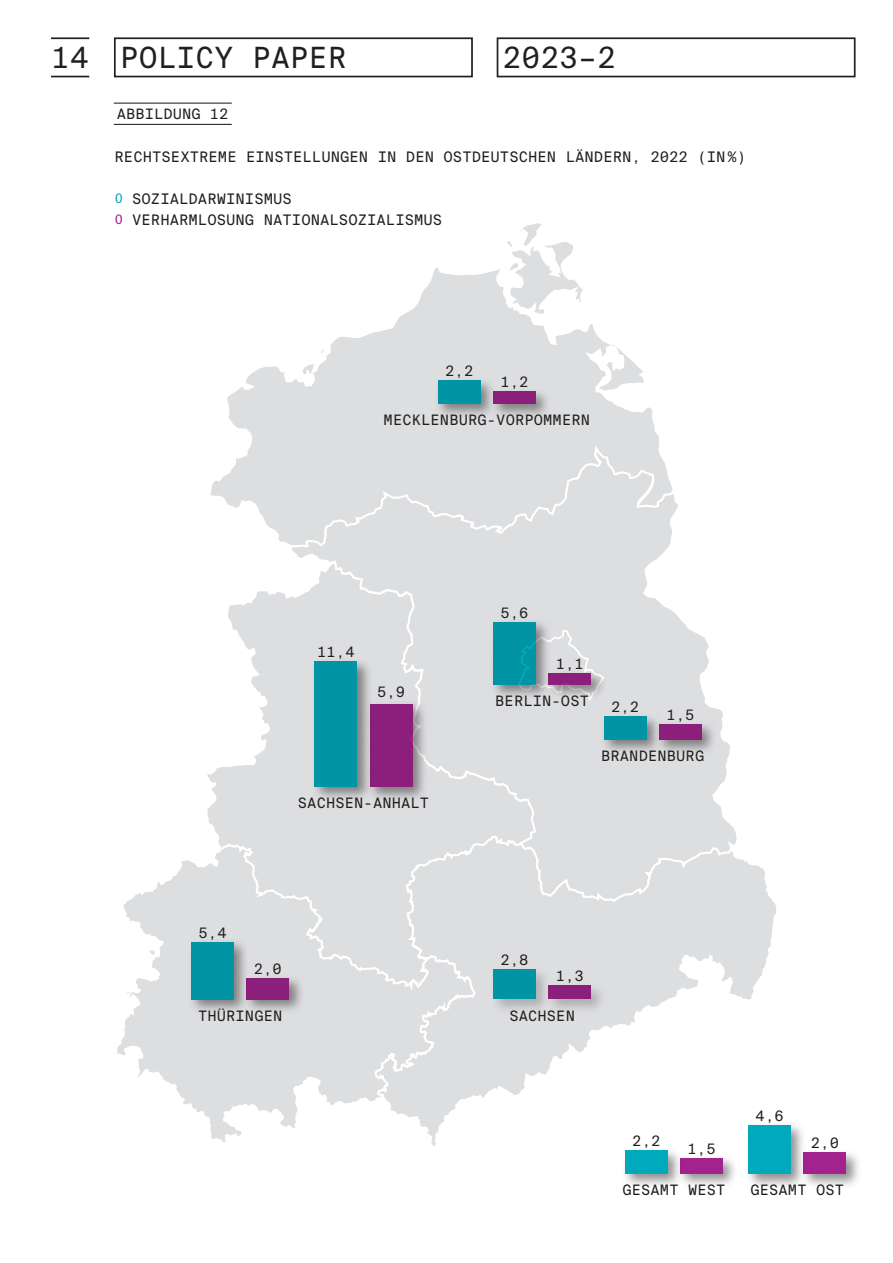
<style>
.page{position:relative;width:893px;height:1263px;background:#fff}
.page>*{position:absolute;margin:0;border:0;box-sizing:border-box;transform-origin:0 0}
.t1{font:29.25px "Suisse Intl Mono";color:#231f20}
.t2{font:14.55px/21.3px "Suisse Intl Mono";color:#231f20}
.t3{font:14.4px "Suisse Intl Mono";letter-spacing:.005em;color:#231f20}
.s1{font-family:"Myriad Pro";color:#00aabc}
.s2{font-family:"Myriad Pro";color:#a2238e}
</style>
<div class="page">
<svg style="left:210px;top:223px;width:449px;height:320px"></svg>
<svg style="left:477px;top:859px;width:299px;height:239px"></svg>
<svg style="left:207px;top:591px;width:331px;height:401px"></svg>
<svg style="left:117px;top:841px;width:360px;height:305px"></svg>
<svg style="left:288px;top:442px;width:452px;height:462px"></svg>
<svg style="left:517px;top:630px;width:88px;height:72px"></svg>
<div style="left:489px;top:965px;width:63px;height:50px;background:#231f20;opacity:.25"></div>
<div style="left:493px;top:969px;width:43px;height:30px;background:#0094a5"></div>
<div style="left:600px;top:712px;width:62px;height:44px;background:#231f20;opacity:.5"></div>
<div style="left:604px;top:716px;width:42px;height:24px;background:#0094a5"></div>
<div style="left:311px;top:657px;width:62px;height:146px;background:#231f20;opacity:.5"></div>
<div style="left:315px;top:661px;width:42px;height:126px;background:#0094a5"></div>
<div style="left:243px;top:974px;width:62px;height:41px;background:#231f20;opacity:.5"></div>
<div style="left:247px;top:978px;width:42px;height:21px;background:#8c1e7c"></div>
<div style="left:434px;top:377px;width:63px;height:43px;background:#231f20;opacity:.5"></div>
<div style="left:438px;top:381px;width:42px;height:23px;background:#0094a5"></div>
<div style="left:744px;top:1121px;width:63px;height:68px;background:#231f20;opacity:.5"></div>
<div style="left:748px;top:1125px;width:43px;height:49px;background:#00aabc"></div>
<div style="left:489px;top:618px;width:63px;height:83px;background:#231f20;opacity:.5"></div>
<div style="left:493px;top:622px;width:43px;height:63px;background:#0094a5"></div>
<div style="left:114px;top:37px;width:359px;height:40px;border:2px solid #231f20"></div>
<div style="left:497px;top:37px;width:358px;height:40px;border:2px solid #231f20"></div>
<hr style="left:51px;top:37px;width:38px;height:2px;background:#231f20">
<hr style="left:51px;top:76px;width:38px;height:1px;background:#231f20">
<hr style="left:114px;top:103px;width:118px;height:1px;background:#231f20">
<hr style="left:114px;top:124px;width:118px;height:1px;background:#231f20">
<div style="left:187px;top:938px;width:63px;height:77px;background:#231f20;opacity:.5"></div>
<div style="left:191px;top:942px;width:43px;height:57px;background:#0094a5"></div>
<div style="left:366px;top:700px;width:62px;height:103px;background:#231f20;opacity:.5"></div>
<div style="left:370px;top:704px;width:42px;height:83px;background:#8c1e7c"></div>
<div style="left:544px;top:669px;width:63px;height:32px;background:#231f20;opacity:.5"></div>
<div style="left:549px;top:673px;width:42px;height:12px;background:#8c1e7c"></div>
<div style="left:655px;top:720px;width:63px;height:36px;background:#231f20;opacity:.5"></div>
<div style="left:659px;top:724px;width:43px;height:16px;background:#8c1e7c"></div>
<div style="left:544px;top:981px;width:63px;height:34px;background:#231f20;opacity:.25"></div>
<div style="left:549px;top:985px;width:42px;height:14px;background:#8c1e7c"></div>
<div style="left:489px;top:387px;width:63px;height:33px;background:#231f20;opacity:.5"></div>
<div style="left:493px;top:391px;width:43px;height:13px;background:#8c1e7c"></div>
<div style="left:800px;top:1148px;width:62px;height:41px;background:#231f20;opacity:.5"></div>
<div style="left:804px;top:1152px;width:42px;height:22px;background:#a2238e"></div>
<div style="left:621px;top:1146px;width:63px;height:43px;background:#231f20;opacity:.5"></div>
<div style="left:625px;top:1150px;width:43px;height:24px;background:#00aabc"></div>
<div style="left:676px;top:1154px;width:63px;height:36px;background:#231f20;opacity:.5"></div>
<div style="left:680px;top:1158px;width:43px;height:16px;background:#a2238e"></div>
<h1 class="t1" style="left:51px;top:41px;width:297px">14 POLICY PAPER</h1>
<h1 class="t1" style="left:503px;top:41px;width:115px">2023–2</h1>
<p class="t3" style="left:117px;top:106px;width:113px">ABBILDUNG 12</p>
<p class="t2" style="left:115px;top:146px;width:633px">RECHTSEXTREME EINSTELLUNGEN IN DEN OSTDEUTSCHEN LÄNDERN, 2022 (IN%)</p>
<p class="t2" style="left:115px;top:188px;width:329px"><span class="s1">0</span> SOZIALDARWINISMUS<br><span class="s2">0</span> VERHARMLOSUNG NATIONALSOZIALISMUS</p>
<p class="t3" style="left:445px;top:363px;width:30px">2,2</p>
<p class="t3" style="left:500px;top:374px;width:30px">1,2</p>
<p class="t3" style="left:384px;top:412px;width:208px">MECKLENBURG-VORPOMMERN</p>
<p class="t3" style="left:317px;top:644px;width:39px">11,4</p>
<p class="t3" style="left:377px;top:684px;width:30px">5,9</p>
<p class="t3" style="left:298px;top:795px;width:133px">SACHSEN-ANHALT</p>
<p class="t3" style="left:199px;top:924px;width:30px">5,4</p>
<p class="t3" style="left:254px;top:960px;width:30px">2,0</p>
<p class="t3" style="left:198px;top:1007px;width:86px">THÜRINGEN</p>
<p class="t3" style="left:500px;top:604px;width:30px">5,6</p>
<p class="t3" style="left:556px;top:655px;width:30px">1,1</p>
<p class="t3" style="left:495px;top:693px;width:95px">BERLIN-OST</p>
<p class="t3" style="left:611px;top:699px;width:30px">2,2</p>
<p class="t3" style="left:666px;top:706px;width:30px">1,5</p>
<p class="t3" style="left:601px;top:748px;width:105px">BRANDENBURG</p>
<p class="t3" style="left:500px;top:952px;width:30px">2,8</p>
<p class="t3" style="left:556px;top:968px;width:30px">1,3</p>
<p class="t3" style="left:509px;top:1007px;width:67px">SACHSEN</p>
<p class="t3" style="left:756px;top:1107px;width:30px">4,6</p>
<p class="t3" style="left:632px;top:1133px;width:30px">2,2</p>
<p class="t3" style="left:811px;top:1135px;width:30px">2,0</p>
<p class="t3" style="left:688px;top:1140px;width:30px">1,5</p>
<p class="t3" style="left:622px;top:1182px;width:105px">GESAMT WEST</p>
<p class="t3" style="left:750px;top:1182px;width:95px">GESAMT OST</p>
</div>
